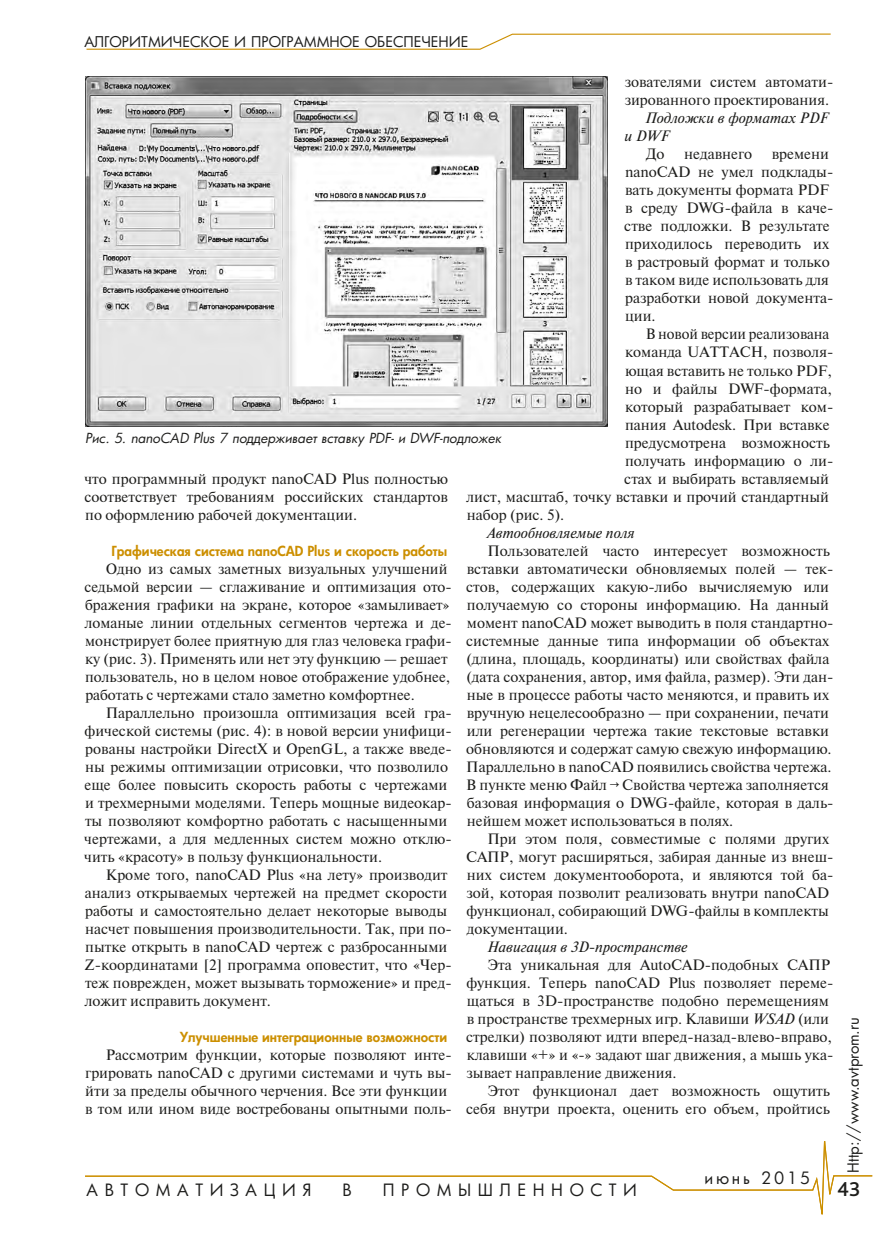
<style>
.page{position:relative;width:893px;height:1234px;background:#fff}
.page>*{position:absolute;margin:0;border:0;box-sizing:border-box;transform-origin:0 0}
.t1{font:500 21px "Bliss Pro";color:#1d1d1b}
.t2{font:16.5px "Futura Cyr";letter-spacing:.4em;color:#1d1d1b}
.t3{font:16.5px "Futura Cyr";letter-spacing:.17em;color:#1d1d1b}
.t4{font:15px/18px "Newton";color:#1d1d1b}
.t5{font:italic 15px/18px "Newton";color:#1d1d1b}
.t6{font:15px "Futura Cyr";color:#1d1d1b}
.t7{font:14.4px "Futura Cyr";color:#1d1d1b}
.t8{font:800 13.5px "Futura Cyr";color:#cc8f00}
.t9{font:italic 13.5px "Futura Cyr";color:#1d1d1b}
.s1{font-style:italic}
</style>
<div class="page">
<svg style="left:85px;top:1141px;width:788px;height:74px"></svg>
<svg style="left:86px;top:33px;width:745px;height:17px"></svg>
<img style="left:85px;top:77px;width:523px;height:349px">
<p class="t7" style="left:84px;top:33px;width:386px">АЛГОРИТМИЧЕСКОЕ И ПРОГРАММНОЕ ОБЕСПЕЧЕНИЕ</p>
<p class="t4" style="left:625px;top:73px;width:210px">зователями систем автомати&shy;зированного проектирования.</p>
<p class="t5" style="left:625px;top:109px;width:205px;text-indent:21px">Подложки в форматах PDF и DWF</p>
<p class="t4" style="left:646px;top:145px;width:20px">До</p>
<p class="t4" style="left:684px;top:145px;width:70px">недавнего</p>
<p class="t4" style="left:624px;top:145px;width:211px;text-indent:148px">времени nanoCAD не умел подклады&shy;вать документы формата PDF в среду DWG-файла в каче&shy;стве подложки. В результате приходилось переводить их в растровый формат и только в таком виде использовать для разработки новой документа&shy;ции.</p>
<p class="t4" style="left:646px;top:325px;width:185px">В новой версии реализована</p>
<p class="t4" style="left:625px;top:343px;width:210px">команда UATTACH, позволя-</p>
<p class="t4" style="left:625px;top:361px;width:208px">ющая вставить не только PDF,</p>
<p class="t4" style="left:625px;top:379px;width:208px">но и файлы DWF-формата,</p>
<p class="t4" style="left:625px;top:397px;width:210px">который разрабатывает ком-</p>
<p class="t4" style="left:625px;top:415px;width:206px">пания Autodesk. При вставке</p>
<p class="t4" style="left:625px;top:433px;width:206px">предусмотрена возможность</p>
<p class="t4" style="left:625px;top:451px;width:210px">получать информацию о ли-</p>
<p class="t4" style="left:624px;top:469px;width:206px">стах и выбирать вставляемый</p>
<p class="t4" style="left:466px;top:487px;width:364px">лист, масштаб, точку вставки и прочий стандартный</p>
<p class="t4" style="left:467px;top:505px;width:99px">набор (рис. 5).</p>
<p class="t5" style="left:487px;top:523px;width:149px">Автообновляемые поля</p>
<p class="t4" style="left:466px;top:541px;width:369px;text-indent:21px">Пользователей часто интересует возможность вставки автоматически обновляемых полей — тек&shy;стов, содержащих какую-либо вычисляемую или получаемую со стороны информацию. На данный момент nanoCAD может выводить в поля стандартно&shy;системные данные типа информации об объектах (длина, площадь, координаты) или свойствах файла (дата сохранения, автор, имя файла, размер). Эти дан&shy;ные в процессе работы часто меняются, и править их вручную нецелесообразно — при сохранении, печати или регенерации чертежа такие текстовые вставки обновляются и содержат самую свежую информацию.<br>Параллельно в nanoCAD появились свойства чертежа.<br>В пункте меню Файл → Свойства чертежа заполняется базовая информация о DWG-файле, которая в даль&shy;нейшем может использоваться в полях.</p>
<p class="t4" style="left:466px;top:829px;width:369px;text-indent:22px">При этом поля, совместимые с полями других САПР, могут расширяться, забирая данные из внеш&shy;них систем документооборота, и являются той ба&shy;зой, которая позволит реализовать внутри nanoCAD функционал, собирающий DWG-файлы в комплекты документации.</p>
<p class="t5" style="left:487px;top:937px;width:202px">Навигация в 3D-пространстве</p>
<p class="t4" style="left:466px;top:955px;width:369px;text-indent:21px">Эта уникальная для AutoCAD-подобных САПР функция. Теперь nanoCAD Plus позволяет переме&shy;щаться в 3D-пространстве подобно перемещениям в пространстве трехмерных игр. Клавиши <span class="s1">WSAD</span> (или стрелки) позволяют идти вперед-назад-влево‑вправо, клавиши «+» и «-» задают шаг движения, а мышь ука&shy;зывает направление движения.</p>
<p class="t4" style="left:466px;top:1081px;width:365px;text-align:right">Этот функционал дает возможность ощутить себя внутри проекта, оценить его объем, пройтись</p>
<p class="t9" style="left:85px;top:429px;width:418px">Рис. 5. nanoCAD Plus 7 поддерживает вставку PDF- и DWF-подложек</p>
<p class="t4" style="left:84px;top:469px;width:365px;text-align:justify">что программный продукт nanoCAD Plus полностью соответствует требованиям российских стандартов по оформлению рабочей документации.</p>
<p class="t8" style="left:111px;top:542px;width:337px">Графическая система nanoCAD Plus и скорость работы</p>
<p class="t4" style="left:84px;top:559px;width:369px;text-indent:21px">Одно из самых заметных визуальных улучшений седьмой версии — сглаживание и оптимизация ото&shy;бражения графики на экране, которое «замыливает» ломаные линии отдельных сегментов чертежа и де&shy;монстрирует более приятную для глаз человека графи&shy;ку (рис. 3). Применять или нет эту функцию — решает пользователь, но в целом новое отображение удобнее, работать с чертежами стало заметно комфортнее.</p>
<p class="t4" style="left:84px;top:703px;width:369px;text-indent:22px">Параллельно произошла оптимизация всей гра&shy;фической системы (рис. 4): в новой версии унифици&shy;рованы настройки DirectX и OpenGL, а также введе&shy;ны режимы оптимизации отрисовки, что позволило еще более повысить скорость работы с чертежами и трехмерными моделями. Теперь мощные видеокар&shy;ты позволяют комфортно работать с насыщенными чертежами, а для медленных систем можно отклю&shy;чить «красоту» в пользу функциональности.</p>
<p class="t4" style="left:85px;top:865px;width:369px;text-indent:21px">Кроме того, nanoCAD Plus «на лету» производит анализ открываемых чертежей на предмет скорости работы и самостоятельно делает некоторые выводы насчет повышения производительности. Так, при по&shy;пытке открыть в nanoCAD чертеж с разбросанными Z‑координатами [2] программа оповестит, что «Чер&shy;теж поврежден, может вызывать торможение» и пред&shy;ложит исправить документ.</p>
<p class="t8" style="left:180px;top:1028px;width:269px">Улучшенные интеграционные возможности</p>
<p class="t4" style="left:85px;top:1045px;width:368px;text-indent:21px">Рассмотрим функции, которые позволяют инте&shy;грировать nanoCAD с другими системами и чуть вы&shy;йти за пределы обычного черчения. Все эти функции в том или ином виде востребованы опытными поль-</p>
<p class="t6" style="left:844px;top:1172px;width:157px;rotate:-90deg">Http://www.avtprom.ru</p>
<p class="t3" style="left:704px;top:1167px;width:107px">июнь 2015</p>
<p class="t2" style="left:87px;top:1179px;width:226px">АВТОМАТИЗАЦИЯ</p>
<p class="t2" style="left:342px;top:1179px;width:11px">В</p>
<p class="t2" style="left:383px;top:1179px;width:256px">ПРОМЫШЛЕННОСТИ</p>
<h1 class="t1" style="left:837px;top:1176px;width:25px">43</h1>
</div>
